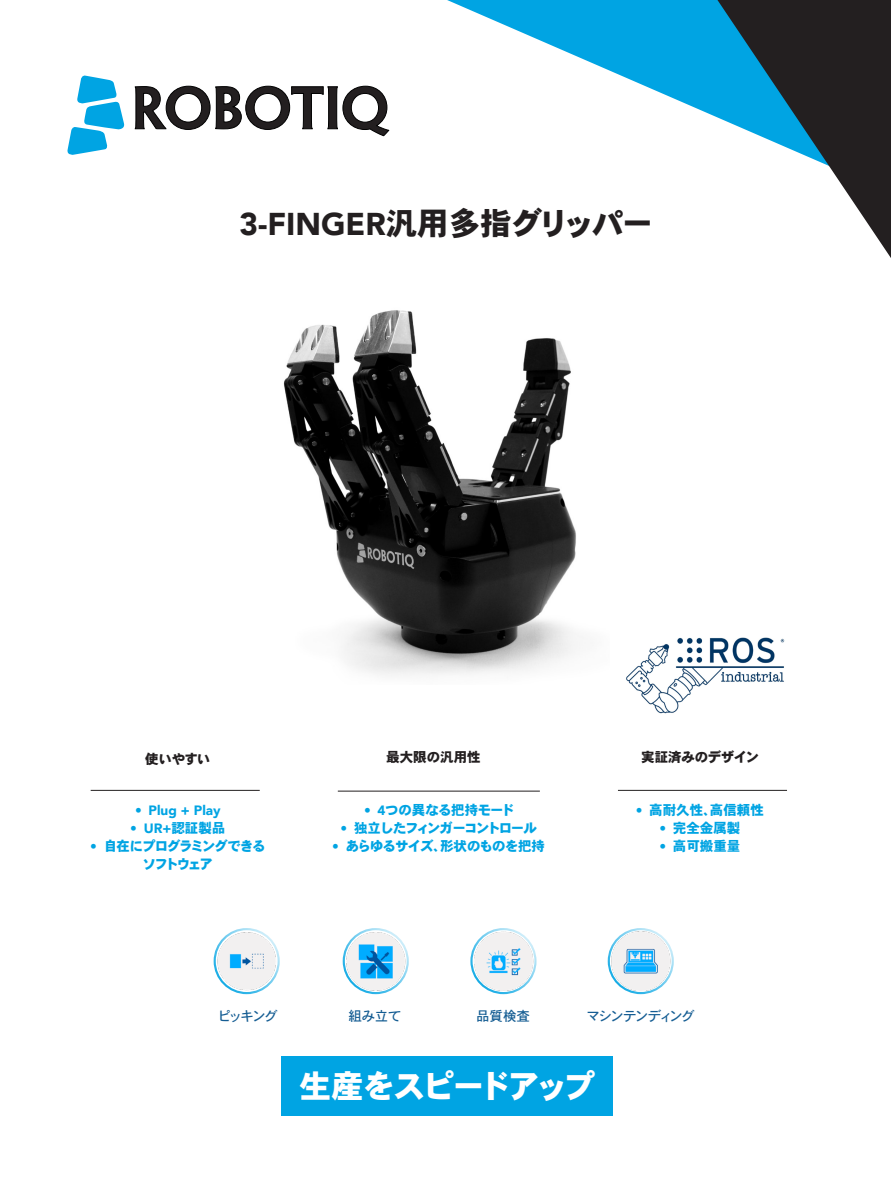
<style>
.page{position:relative;width:891px;height:1188px;background:#fff}
.page>*{position:absolute;margin:0;border:0;box-sizing:border-box;transform-origin:0 0}
.t1{font:32.25px "Heisei Kaku Go Std W9";letter-spacing:-.1em;color:#fff}
.t2{font:31.5px "Heisei Kaku Go Std W9";letter-spacing:-.035em;color:#231f20}
.t3{font:13.5px "Heisei Kaku Go Std W9";letter-spacing:-.05em;color:#00a4e3}
.t4{font:13.5px "Heisei Kaku Go Std W9";letter-spacing:-.01em;color:#231f20}
.t5{font:13.5px/18px "Heisei Kaku Go Std W9";letter-spacing:-.1em;color:#00a4e3;text-align:center}
.t6{font:900 13.5px "Avenir";color:#00a4e3}
.t7{font:13.5px "Heisei Kaku Go Std W9";letter-spacing:-.11em;color:#00a4e3}
.t8{font:13.5px "Heisei Kaku Go Std W5";letter-spacing:-.07em;color:#155d93}
.t9{font:13.5px "Heisei Kaku Go Std W9";letter-spacing:-.03em;color:#00a4e3}
.t10{font:13.5px "Heisei Kaku Go Std W9";color:#00a4e3}
.t11{font:13.5px "Heisei Kaku Go Std W5";letter-spacing:-.12em;color:#155d93}
.s1{font-family:"Avenir";font-weight:900}
.s2{font-family:"Heisei Kaku Go Std W9";font-weight:400}
</style>
<div class="page">
<svg style="left:383px;top:0;width:272px;height:137px"></svg>
<svg style="left:655px;top:0;width:236px;height:258px"></svg>
<svg style="left:135px;top:86px;width:254px;height:50px"></svg>
<svg style="left:67px;top:75px;width:58px;height:80px"></svg>
<hr style="left:91px;top:790px;width:169px;height:1px;background:#231f20">
<hr style="left:338px;top:791px;width:202px;height:1px;background:#231f20">
<hr style="left:618px;top:790px;width:169px;height:1px;background:#231f20">
<div style="left:281px;top:1056px;width:332px;height:60px;background:#00a4e3"></div>
<img style="left:283px;top:310px;width:293px;height:366px">
<img style="left:214px;top:928px;width:66px;height:67px">
<img style="left:607px;top:928px;width:67px;height:67px">
<img style="left:470px;top:928px;width:67px;height:67px">
<img style="left:342px;top:928px;width:67px;height:67px">
<img style="left:626px;top:637px;width:159px;height:77px">
<p class="t2" style="left:239px;top:203px;width:415px"><span class="s1">3-FINGER</span>汎用多指グリッパー</p>
<p class="t4" style="left:145px;top:750px;width:67px">使いやすい</p>
<p class="t4" style="left:386px;top:748px;width:96px">最大限の汎用性</p>
<p class="t4" style="left:641px;top:749px;width:119px">実証済みのデザイン</p>
<p class="t6" style="left:135px;top:798px;width:87px">• Plug + Play</p>
<p class="t6" style="left:130px;top:816px;width:97px">• UR+<span class="s2">認証製品</span></p>
<p class="t5" style="left:90px;top:837px;width:177px"><span class="s1">•</span> 自在にプログラミングできるソフトウェア</p>
<p class="t9" style="left:364px;top:801px;width:152px"><span class="s1">• 4</span>つの異なる把持モード</p>
<p class="t7" style="left:341px;top:819px;width:198px"><span class="s1">•</span> 独立したフィンガーコントロール</p>
<p class="t3" style="left:332px;top:837px;width:214px"><span class="s1">•</span> あらゆるサイズ、形状のものを把持</p>
<p class="t10" style="left:636px;top:801px;width:130px"><span class="s1">•</span> 高耐久性、高信頼性</p>
<p class="t3" style="left:659px;top:819px;width:82px"><span class="s1">•</span> 完全金属製</p>
<p class="t3" style="left:659px;top:837px;width:82px"><span class="s1">•</span> 高可搬重量</p>
<p class="t8" style="left:217px;top:1007px;width:62px">ピッキング</p>
<p class="t8" style="left:348px;top:1007px;width:55px">組み立て</p>
<p class="t8" style="left:476px;top:1007px;width:55px">品質検査</p>
<p class="t11" style="left:586px;top:1007px;width:110px">マシンテンディング</p>
<p class="t1" style="left:299px;top:1066px;width:297px">生産をスピードアップ</p>
</div>
